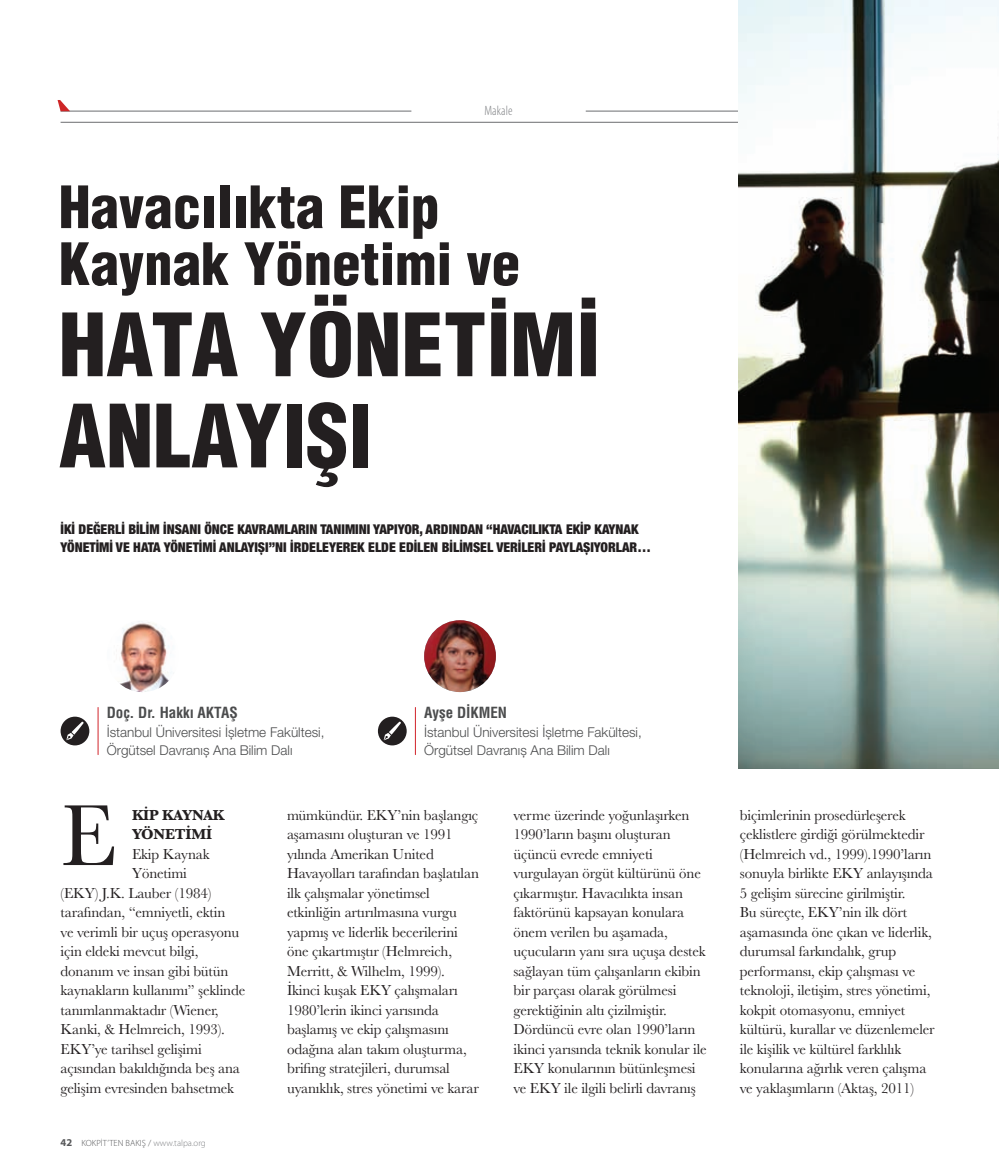
<style>
.page{position:relative;width:999px;height:1172px;background:#fff}
.page>*{position:absolute;margin:0;border:0;box-sizing:border-box;transform-origin:0 0}
.t1{font:90px "Baskerville";color:#231f20}
.t2{font:84.9px/91.2px "Helvetica Condensed Black Tr";color:#231f20}
.t3{font:56.85px/56.8px "Helvetica Condensed Black Tr";color:#231f20}
.t4{font:15px/19.5px "Baskerville";letter-spacing:-.01em;color:#231f20}
.t5{font:15px "Helvetica Cond Bold Tr";color:#4b4c4d}
.t6{font:700 15px/19.5px "Baskerville";letter-spacing:-.01em;color:#231f20}
.t7{font:900 condensed 13.5px/18px "Helvetica Neue LT Pro";color:#231f20}
.t8{font:300 13.5px/18px "Helvetica Neue LT Pro";color:#4b4c4d}
.t9{font:300 condensed 13.5px "Myriad Pro";letter-spacing:.01em;color:#808285}
.t10{font:300 9px "Myriad Pro";color:#57585a}
.s1{font-weight:700;font-size:10.5px}
.s2{color:#808285}
</style>
<div class="page">
<hr style="left:61px;top:111px;width:350px;height:1px;background:#6c6d70">
<hr style="left:586px;top:111px;width:350px;height:1px;background:#6c6d70">
<hr style="left:61px;top:122px;width:875px;height:1px;background:#6c6d70">
<svg style="left:58px;top:100px;width:12px;height:11px"></svg>
<img style="left:107px;top:620px;width:72px;height:72px;border-radius:36px">
<div style="left:61px;top:716px;width:28px;height:29px;background:#231f20;border-radius:50%"></div>
<svg style="left:66px;top:721px;width:18px;height:19px"></svg>
<hr style="left:98px;top:707px;width:1px;height:47px;background:#d1232a">
<img style="left:424px;top:620px;width:72px;height:72px;border-radius:36px">
<div style="left:378px;top:716px;width:29px;height:29px;background:#231f20;border-radius:50%"></div>
<svg style="left:384px;top:721px;width:17px;height:19px"></svg>
<hr style="left:415px;top:707px;width:1px;height:47px;background:#d1232a">
<img style="left:739px;top:0;width:260px;height:768px">
<p class="t9" style="left:484px;top:104px;width:30px">Makale</p>
<h3 class="t3" style="left:59px;top:178px;width:463px">Havacılıkta Ekip<br>Kaynak Yönetimi ve</h3>
<h2 class="t2" style="left:59px;top:298px;width:542px">Hata Yönetimi<br>Anlayışı</h2>
<p class="t7" style="left:61px;top:520px;width:592px">İKİ DEĞERLİ BİLİM İNSANI ÖNCE KAVRAMLARIN TANIMINI YAPIYOR, ARDINDAN “HAVACILIKTA EKİP KAYNAK<br>YÖNETİMİ VE HATA YÖNETİMİ ANLAYIŞI”NI İRDELEYEREK ELDE EDİLEN BİLİMSEL VERİLERİ PAYLAŞIYORLAR…</p>
<p class="t5" style="left:107px;top:703px;width:133px">Doç. Dr. Hakkı AKTAŞ</p>
<p class="t8" style="left:107px;top:722px;width:219px">İstanbul Üniversitesi İşletme Fakültesi,<br>Örgütsel Davranış Ana Bilim Dalı</p>
<p class="t5" style="left:424px;top:703px;width:84px">Ayşe DİKMEN</p>
<p class="t8" style="left:424px;top:722px;width:219px">İstanbul Üniversitesi İşletme Fakültesi,<br>Örgütsel Davranış Ana Bilim Dalı</p>
<h1 class="t1" style="left:61px;top:778px;width:58px">E</h1>
<p class="t6" style="left:132px;top:805px;width:94px">KIP KAYNAK<br>YÖNETIMI</p>
<p class="t4" style="left:132px;top:844px;width:79px">Ekip Kaynak</p>
<p class="t4" style="left:132px;top:863px;width:57px">Yönetimi</p>
<p class="t4" style="left:61px;top:883px;width:152px">(EKY) J.K. Lauber (1984)</p>
<p class="t4" style="left:61px;top:902px;width:166px">tarafından, “emniyetli, ektin</p>
<p class="t4" style="left:61px;top:922px;width:180px">ve verimli bir uçuş operasyonu</p>
<p class="t4" style="left:61px;top:941px;width:139px">için eldeki mevcut bilgi,</p>
<p class="t4" style="left:61px;top:961px;width:169px">donanım ve insan gibi bütün</p>
<p class="t4" style="left:61px;top:980px;width:186px">kaynakların kullanımı” şeklinde</p>
<p class="t4" style="left:61px;top:1000px;width:160px">tanımlanmaktadır (Wiener,</p>
<p class="t4" style="left:61px;top:1019px;width:166px">Kanki, &amp; Helmreich, 1993).</p>
<p class="t4" style="left:61px;top:1039px;width:143px">EKY’ye tarihsel gelişimi</p>
<p class="t4" style="left:61px;top:1058px;width:181px">açısından bakıldığında beş ana</p>
<p class="t4" style="left:61px;top:1078px;width:175px">gelişim evresinden bahsetmek</p>
<p class="t10" style="left:61px;top:1137px;width:147px"><span class="s1">42</span> KOKPİT’TEN BAKIŞ / <span class="s2">www.talpa.org</span></p>
<p class="t4" style="left:287px;top:805px;width:193px">mümkündür. EKY’nin başlangıç aşamasını oluşturan ve 1991 yılında Amerikan United<br>Havayolları tarafından başlatılan ilk çalışmalar yönetimsel etkinliğin artırılmasına vurgu yapmış ve liderlik becerilerini öne çıkartmıştır (Helmreich,<br>Merritt, &amp; Wilhelm, 1999).<br>İkinci kuşak EKY çalışmaları<br>1980’lerin ikinci yarısında başlamış ve ekip çalışmasını odağına alan takım oluşturma, brifing stratejileri, durumsal uyanıklık, stres yönetimi ve karar</p>
<p class="t4" style="left:513px;top:805px;width:195px">verme üzerinde yoğunlaşırken<br>1990’ların başını oluşturan üçüncü evrede emniyeti vurgulayan örgüt kültürünü öne çıkarmıştır. Havacılıkta insan faktörünü kapsayan konulara önem verilen bu aşamada, uçucuların yanı sıra uçuşa destek sağlayan tüm çalışanların ekibin bir parçası olarak görülmesi gerektiğinin altı çizilmiştir.<br>Dördüncü evre olan 1990’ların ikinci yarısında teknik konular ile<br>EKY konularının bütünleşmesi ve EKY ile ilgili belirli davranış</p>
<p class="t4" style="left:740px;top:805px;width:196px">biçimlerinin prosedürleşerek çeklistlere girdiği görülmektedir (Helmreich vd., 1999).1990’ların sonuyla birlikte EKY anlayışında 5 gelişim sürecine girilmiştir.<br>Bu süreçte, EKY’nin ilk dört aşamasında öne çıkan ve liderlik, durumsal farkındalık, grup performansı, ekip çalışması ve teknoloji, iletişim, stres yönetimi, kokpit otomasyonu, emniyet kültürü, kurallar ve düzenlemeler ile kişilik ve kültürel farklılık konularına ağırlık veren çalışma ve yaklaşımların (Aktaş, 2011)</p>
</div>
